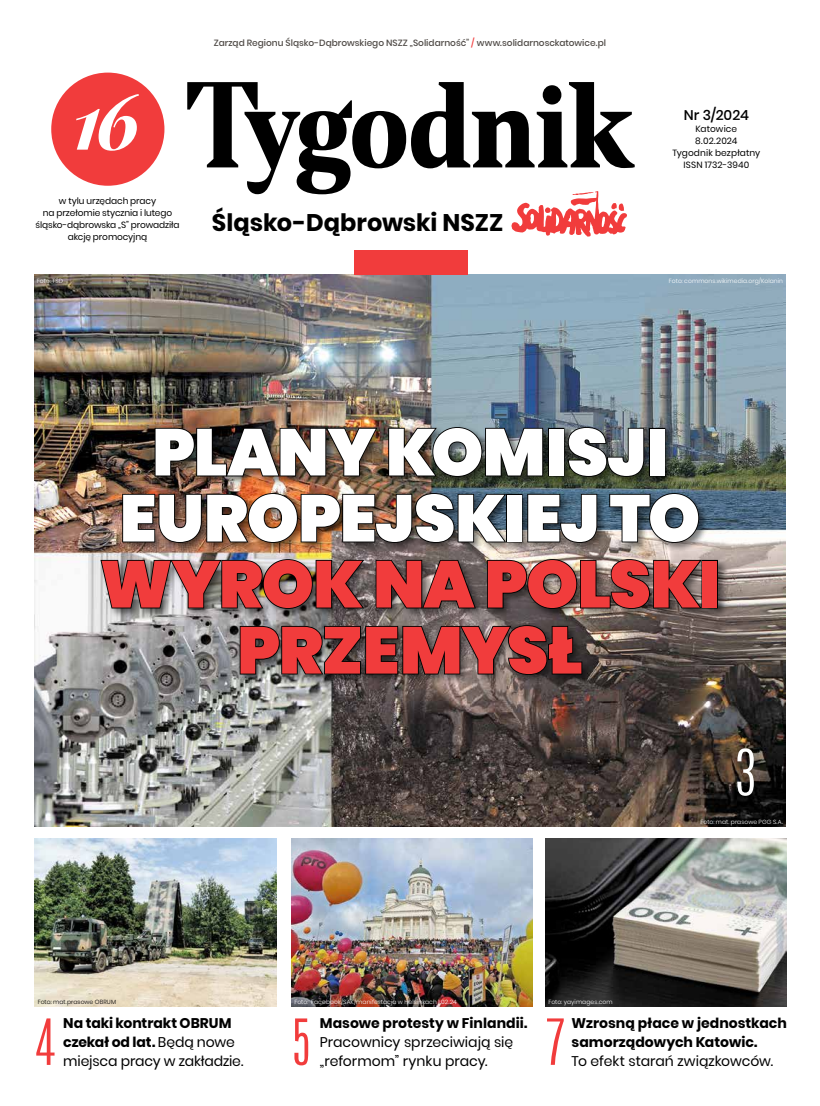
<style>
.page{position:relative;width:820px;height:1106px;background:#fff}
.page>*{position:absolute;margin:0;border:0;box-sizing:border-box;transform-origin:0 0}
.t1{font:italic 700 77px "Playfair Display";color:#fff}
.t2{font:900 66px/66px "Poppins";letter-spacing:-.005em;color:#fff;text-align:center}
.t3{font:900 66px/66px "Poppins";letter-spacing:-.015em;color:#f13c3c;text-align:center}
.t4{font:300 54px "Antonio";color:#f13c3c}
.t5{font:300 54px "Antonio";color:#fff}
.t6{font:700 24px "Poppins";letter-spacing:-.005em;color:#000}
.t7{font:700 14px/19px "Poppins";color:#000}
.t8{font:14px/19px "Poppins";color:#000}
.t9{font:500 14px "Poppins";color:#000}
.t10{font:9px/12px "Poppins";letter-spacing:-.005em;color:#000;text-align:center}
.t11{font:500 9px "Poppins";color:#4f4a46}
.t12{font:300 6px "Poppins";letter-spacing:.015em;color:#fff}
.t13{font:300 6px "Poppins";letter-spacing:.015em;color:#000}
.s1{color:#f13c3c}
.s2{font-weight:400}
</style>
<div class="page">
<img style="left:34px;top:274px;width:751px;height:552px">
<div style="left:51px;top:73px;width:113px;height:113px;background:#f13c3c;border-radius:50%"></div>
<svg style="left:187px;top:82px;width:447px;height:155px"></svg>
<div style="left:354px;top:250px;width:113px;height:24px;background:#f13c3c"></div>
<div style="left:99px;top:425px;width:628px;height:259px;background:#000;opacity:.5"></div>
<img style="left:154px;top:426px;width:224px;height:52px">
<img style="left:387px;top:426px;width:157px;height:52px">
<div style="left:547px;top:428px;width:17px;height:48px;border:2px solid #000"></div>
<svg style="left:566px;top:426px;width:78px;height:52px;background:#363c3b"></svg>
<div style="left:648px;top:428px;width:17px;height:48px;border:2px solid #000"></div>
<img style="left:121px;top:492px;width:386px;height:52px">
<div style="left:506px;top:494px;width:16px;height:48px;border:2px solid #000"></div>
<svg style="left:526px;top:493px;width:72px;height:51px;background:#3a464f"></svg>
<svg style="left:608px;top:492px;width:91px;height:52px;background:#49555f"></svg>
<svg style="left:99px;top:558px;width:267px;height:52px;background:#666462"></svg>
<svg style="left:374px;top:559px;width:103px;height:51px;background:#4f4846"></svg>
<img style="left:486px;top:558px;width:217px;height:52px">
<div style="left:701px;top:560px;width:16px;height:48px;border:2px solid #000"></div>
<svg style="left:239px;top:624px;width:344px;height:52px;background:#464241"></svg>
<img style="left:545px;top:838px;width:241px;height:168px">
<img style="left:34px;top:838px;width:242px;height:168px">
<img style="left:291px;top:838px;width:241px;height:168px">
<h1 class="t1" style="left:73px;top:68px;width:69px">16</h1>
<p class="t10" style="left:35px;top:195px;width:146px">w tylu urzędach pracy<br>na przełomie stycznia i lutego śląsko-dąbrowska „S” prowadziła akcję promocyjną</p>
<p class="t11" style="left:214px;top:38px;width:393px">Zarząd Regionu Śląsko-Dąbrowskiego NSZZ „Solidarność” <span class="s1">/</span> www.solidarnosckatowice.pl</p>
<h3 class="t6" style="left:212px;top:209px;width:293px">Śląsko-Dąbrowski NSZZ</h3>
<h3 class="t9" style="left:683px;top:107px;width:67px">Nr 3/2024</h3>
<p class="t10" style="left:672px;top:123px;width:89px">Katowice<br>8.02.2024<br>Tygodnik bezpłatny iss n 1732-3940</p>
<p class="t12" style="left:37px;top:278px;width:28px">Foto: TŚD</p>
<p class="t12" style="left:668px;top:278px;width:116px">Foto: commons.wikimedia.org/Kolanin</p>
<h2 class="t2" style="left:120px;top:420px;width:581px">PLANY KOMISJI<br>EUROPEJSKIEJ TO</h2>
<h2 class="t3" style="left:100px;top:552px;width:622px">WYROK NA POLSKI<br>PRZEMYSŁ</h2>
<h3 class="t5" style="left:736px;top:733px;width:21px">3</h3>
<p class="t12" style="left:700px;top:818px;width:84px">Foto: mat. prasowe PGG S.A.</p>
<p class="t12" style="left:294px;top:998px;width:164px">Foto: Facebook/SAK/manifestacja w Helsinkach 1.02.24</p>
<h3 class="t7" style="left:320px;top:1014px;width:209px">Masowe protesty w Finlandii.</h3>
<h3 class="t8" style="left:320px;top:1033px;width:195px">Pracownicy sprzeciwiają się „reformom” rynku pracy.</h3>
<p class="t12" style="left:548px;top:998px;width:66px">Foto: yayimages.com</p>
<h3 class="t7" style="left:571px;top:1014px;width:217px">Wzrosną płace w jednostkach samorządowych Katowic.</h3>
<p class="t13" style="left:38px;top:998px;width:80px">Foto: mat.prasowe OBRUM</p>
<h3 class="t7" style="left:63px;top:1014px;width:182px">Na taki kontrakt OBRUM czekał od lat. <span class="s2">Będą nowe miejsca pracy w zakładzie.</span></h3>
<h3 class="t4" style="left:545px;top:1003px;width:21px">7</h3>
<h3 class="t4" style="left:35px;top:1003px;width:21px">4</h3>
<h3 class="t4" style="left:291px;top:1003px;width:21px">5</h3>
<h3 class="t8" style="left:571px;top:1052px;width:203px">To efekt starań związkowców.</h3>
</div>
